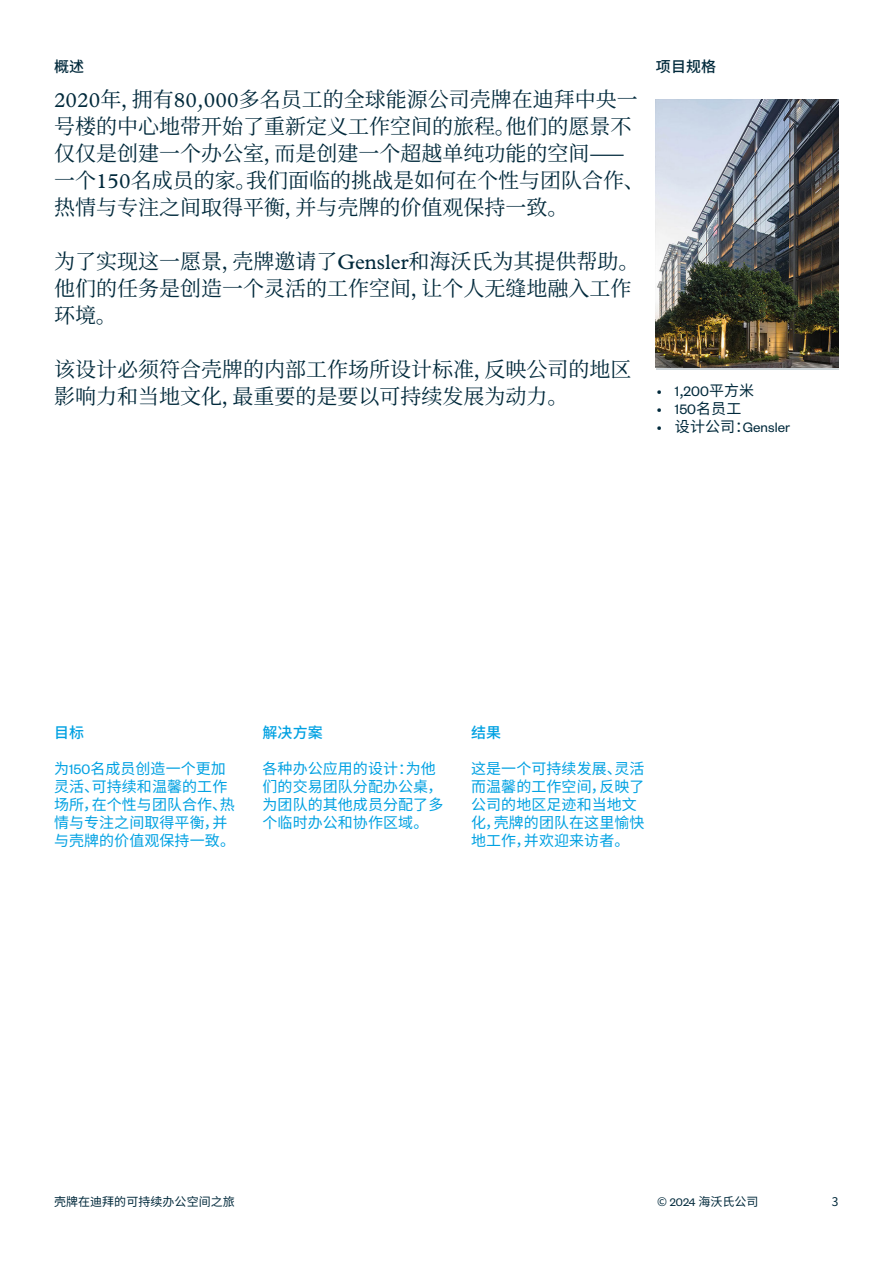
<style>
.page{position:relative;width:893px;height:1263px;background:#fff}
.page>*{position:absolute;margin:0;border:0;box-sizing:border-box;transform-origin:0 0}
.Plantin_Medium_Text_14_18pt{font:21px/27px "Noto Serif CJ Ksc";color:#00293b}
.Founders_Standard_Text_10_12pt{font:15px/18px "Noto Sans CJ Ksc";letter-spacing:.005em;color:#00a1e2}
.t1{font:15px "Founders Grotesk";letter-spacing:.005em;color:#00293b}
.Founders_Standard_Text_10_12pt-2{font:500 15px "Noto Sans CJ Ksc";letter-spacing:.005em;color:#00a1e2}
.Founders_Standard_Text_10_12pt-3{font:500 15px "Noto Sans CJ Ksc";letter-spacing:.005em;color:#00293b}
.t2{font:12px "Noto Sans CJ Ksc";letter-spacing:.005em;color:#00293b}
.s1{font-family:"Plantin MT Pro"}
.s2{font-family:"Noto Sans CJ Ksc"}
.s3{font-family:"Founders Grotesk"}
</style>
<div class="page">
<img style="left:656px;top:99px;width:182px;height:269px">
<p class="Founders_Standard_Text_10_12pt-3" style="left:54px;top:58px;width:32px">概述</p>
<p class="Founders_Standard_Text_10_12pt-3" style="left:656px;top:58px;width:62px">项目规格</p>
<p class="Plantin_Medium_Text_14_18pt" style="left:54px;top:86px;width:592px"><span class="s1">2020</span>年，拥有<span class="s1">80</span>,<span class="s1">000</span>多名员工的全球能源公司壳牌在迪拜中央一号楼的中心地带开始了重新定义工作空间的旅程。他们的愿景不仅仅是创建一个办公室，而是创建一个超越单纯功能的空间——一个<span class="s1">150</span>名成员的家。我们面临的挑战是如何在个性与团队合作、热情与专注之间取得平衡，并与壳牌的价值观保持一致。</p>
<p class="Plantin_Medium_Text_14_18pt" style="left:54px;top:248px;width:587px">为了实现这一愿景，壳牌邀请了<span class="s1">Gensler</span>和海沃氏为其提供帮助。他们的任务是创造一个灵活的工作空间，让个人无缝地融入工作环境。</p>
<p class="Plantin_Medium_Text_14_18pt" style="left:54px;top:356px;width:579px">该设计必须符合壳牌的内部工作场所设计标准，反映公司的地区影响力和当地文化，最重要的是要以可持续发展为动力。</p>
<p class="t1" style="left:657px;top:382px;width:99px">• 1<span class="s2">,</span>200<span class="s2">平方米</span></p>
<p class="t1" style="left:657px;top:400px;width:86px">• 150<span class="s2">名员工</span></p>
<p class="t1" style="left:657px;top:418px;width:135px">• <span class="s2">设计公司：</span>Gensler</p>
<p class="Founders_Standard_Text_10_12pt-2" style="left:54px;top:724px;width:32px">目标</p>
<p class="Founders_Standard_Text_10_12pt-2" style="left:262px;top:724px;width:62px">解决方案</p>
<p class="Founders_Standard_Text_10_12pt-2" style="left:471px;top:724px;width:32px">结果</p>
<p class="Founders_Standard_Text_10_12pt" style="left:54px;top:760px;width:182px">为<span class="s3">150</span>名成员创造一个更加灵活、可持续和温馨的工作场所，在个性与团队合作、热情与专注之间取得平衡，并与壳牌的价值观保持一致。</p>
<p class="Founders_Standard_Text_10_12pt" style="left:262px;top:760px;width:182px">各种办公应用的设计：为他们的交易团队分配办公桌，为团队的其他成员分配了多个临时办公和协作区域。</p>
<p class="Founders_Standard_Text_10_12pt" style="left:471px;top:760px;width:175px">这是一个可持续发展、灵活而温馨的工作空间，反映了公司的地区足迹和当地文化，壳牌的团队在这里愉快地工作，并欢迎来访者。</p>
<p class="t2" style="left:54px;top:1195px;width:182px">壳牌在迪拜的可持续办公空间之旅</p>
<p class="t2" style="left:657px;top:1195px;width:103px">© <span class="s3">2024</span> 海沃氏公司</p>
<p class="t2" style="left:832px;top:1195px;width:8px">3</p>
</div>
